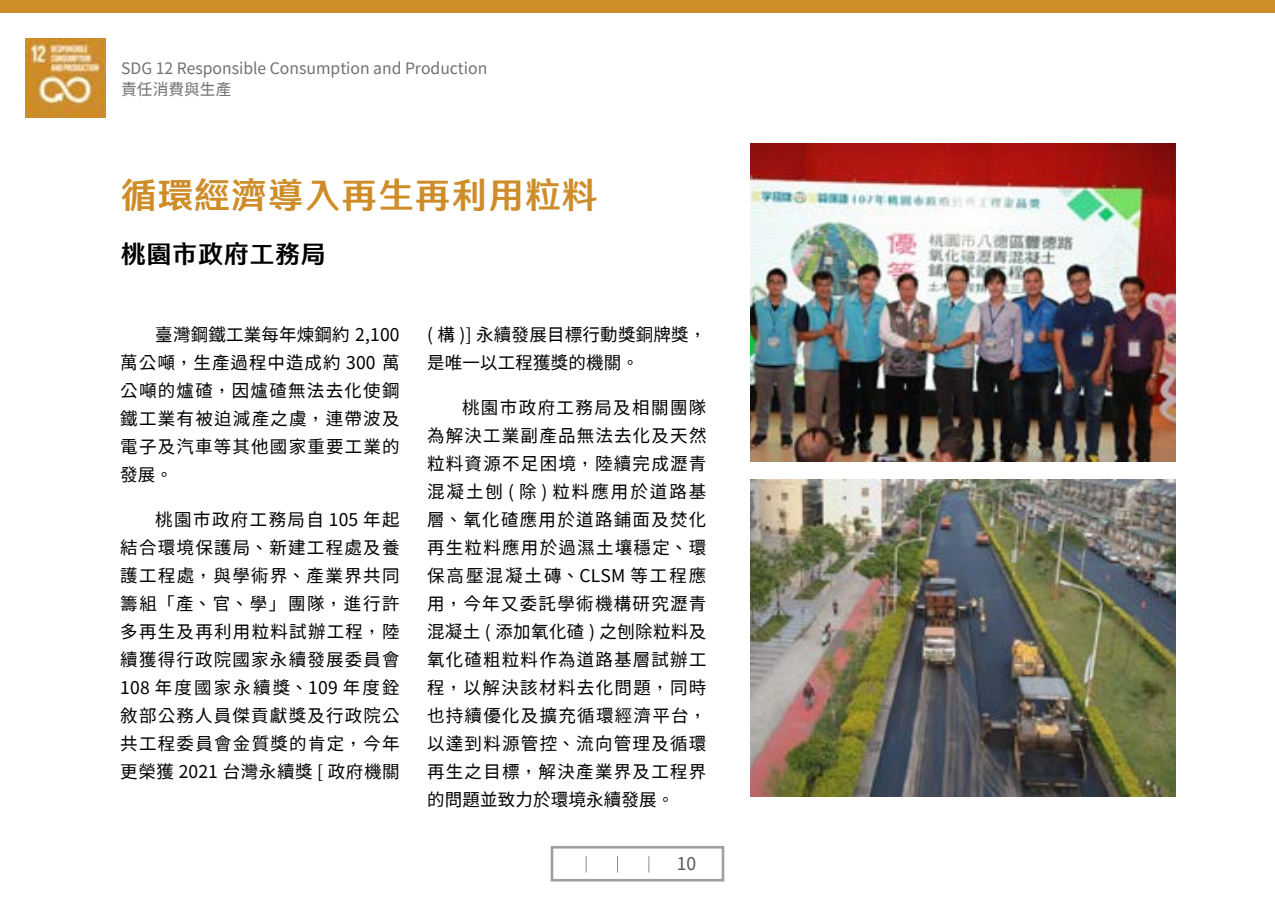
<style>
.page{position:relative;width:1275px;height:903px;background:#fff}
.page>*{position:absolute;margin:0;border:0;box-sizing:border-box;transform-origin:0 0}
.t1{font:800 35px "AR Fang Xin Shu H7 B5 Std";letter-spacing:.05em;color:#ce8d29}
.t2{font:800 24.5px "AR Fang Xin Shu H7 B5 Std";letter-spacing:.05em;color:#000}
.t3{font:17.5px/28px "Taipei Sans TC Beta";letter-spacing:.07em;color:#000;text-align:justify}
.t4{font:17.5px/28px "Taipei Sans TC Beta";letter-spacing:.015em;color:#000}
.t5{font:17.5px "Taipei Sans TC Beta";color:#595757}
.t6{font:15.75px/21px "Taipei Sans TC Beta";color:#727171}
</style>
<div class="page">
<div style="left:0;top:0;width:1275px;height:12px;background:#ce8d29"></div>
<img style="left:26px;top:38px;width:79px;height:80px">
<div style="left:551px;top:846px;width:173px;height:35px;border:3px solid #9fa0a0"></div>
<svg style="left:649px;top:856px;width:1px;height:16px"></svg>
<svg style="left:617px;top:856px;width:1px;height:16px"></svg>
<svg style="left:586px;top:856px;width:1px;height:16px"></svg>
<img style="left:751px;top:144px;width:425px;height:317px">
<img style="left:751px;top:479px;width:425px;height:318px">
<p class="t6" style="left:121px;top:58px;width:368px">SDG 12 Responsible Consumption and Production責任消費與生產</p>
<h1 class="t1" style="left:121px;top:177px;width:478px">循環經濟導入再生再利用粒料</h1>
<h2 class="t2" style="left:121px;top:241px;width:206px">桃園市政府工務局</h2>
<p class="t3" style="left:120px;top:321px;width:281px;text-indent:35px">臺灣鋼鐵工業每年煉鋼約 2,100萬公噸，生產過程中造成約 300 萬公噸的爐碴，因爐碴無法去化使鋼鐵工業有被迫減產之虞，連帶波及電子及汽車等其他國家重要工業的發展。</p>
<p class="t3" style="left:120px;top:506px;width:281px;text-indent:35px">桃園市政府工務局自 105 年起結合環境保護局、新建工程處及養護工程處，與學術界、產業界共同籌組「產、官、學」團隊，進行許多再生及再利用粒料試辦工程，陸續獲得行政院國家永續發展委員會108 年度國家永續獎、109 年度銓敘部公務人員傑貢獻獎及行政院公共工程委員會金質獎的肯定，今年更榮獲 2021 台灣永續獎 [ 政府機關</p>
<p class="t4" style="left:427px;top:321px;width:281px">( 構 )] 永續發展目標行動獎銅牌獎，是唯一以工程獲獎的機關。</p>
<p class="t3" style="left:427px;top:394px;width:281px;text-indent:35px">桃園市政府工務局及相關團隊為解決工業副產品無法去化及天然粒料資源不足困境，陸續完成瀝青混凝土刨 ( 除 ) 粒料應用於道路基層、氧化碴應用於道路鋪面及焚化再生粒料應用於過濕土壤穩定、環保高壓混凝土磚、CLSM 等工程應用，今年又委託學術機構研究瀝青混凝土 ( 添加氧化碴 ) 之刨除粒料及氧化碴粗粒料作為道路基層試辦工程，以解決該材料去化問題，同時也持續優化及擴充循環經濟平台，以達到料源管控、流向管理及循環再生之目標，解決產業界及工程界的問題並致力於環境永續發展。</p>
<p class="t5" style="left:677px;top:854px;width:21px">10</p>
</div>
